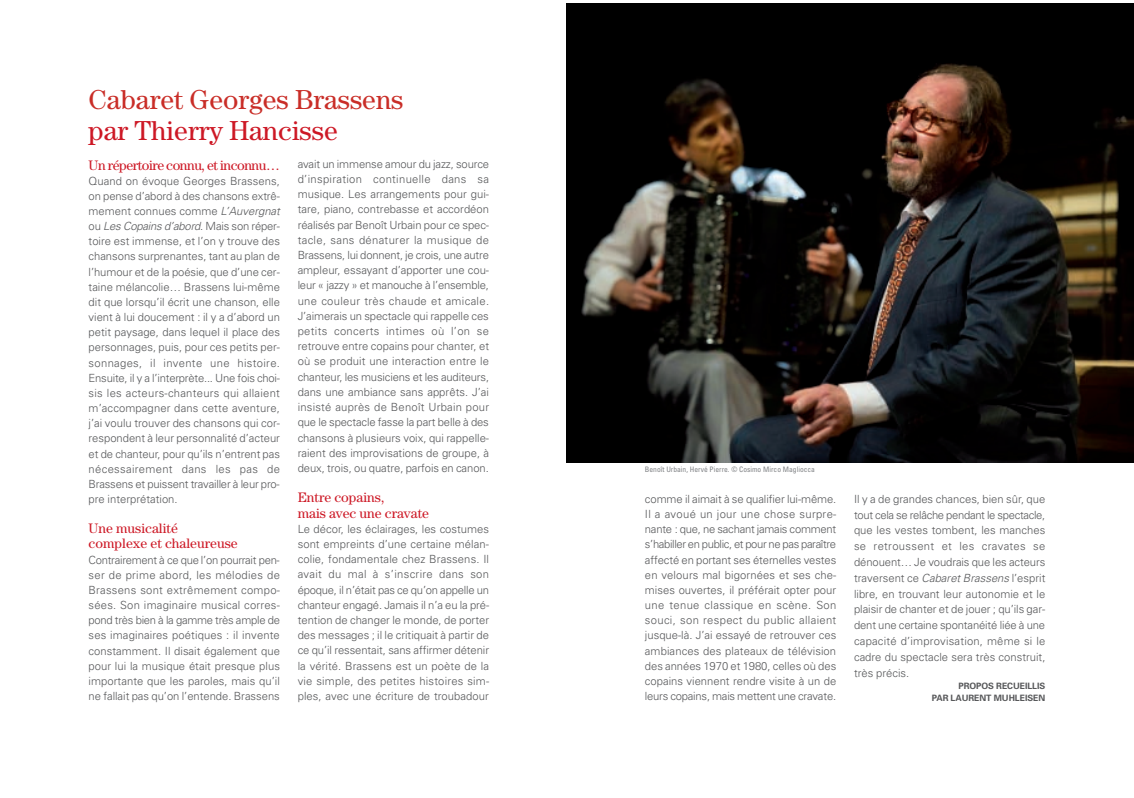
<style>
.page{position:relative;width:1134px;height:798px;background:#fff}
.page>*{position:absolute;margin:0;border:0;box-sizing:border-box;transform-origin:0 0}
.t1{font:27.5px "Century Std";color:#c92d27}
.t2{font:27.5px "Century Std";color:#cd1825}
.t3{font:13.75px/15.1px "Century Std";color:#cd1825}
.t4{font:13.75px "Century Std";letter-spacing:-.03em;color:#cd1825}
.t5{font:300 11.25px/15.1px "Univers";color:#57585a;text-align:justify}
.t6{font:700 8.75px/12px "Univers";letter-spacing:-.005em;color:#57585a;text-align:right}
.t7{font:condensed 7.5px "Univers";color:#808285}
.s1{font-style:italic}
</style>
<div class="page">
<img style="left:567px;top:4px;width:567px;height:458px">
<h1 class="t1" style="left:89px;top:90px;width:316px">Cabaret Georges Brassens</h1>
<h1 class="t2" style="left:89px;top:121px;width:251px">par Thierry Hancisse</h1>
<p class="t4" style="left:89px;top:160px;width:193px">Un répertoire connu, et inconnu…</p>
<p class="t5" style="left:89px;top:174px;width:193px">Quand on évoque Georges Brassens, on pense d’abord à des chansons extrê&shy;mement connues comme <span class="s1">L’Auvergnat </span>ou <span class="s1">Les Copains d’abord</span>. Mais son réper&shy;toire est immense, et l’on y trouve des chansons surprenantes, tant au plan de l’humour et de la poésie, que d’une cer&shy;taine mélancolie… Brassens lui-même dit que lorsqu’il écrit une chanson, elle vient à lui doucement : il y a d’abord un petit paysage, dans lequel il place des personnages, puis, pour ces petits per&shy;sonnages, il invente une histoire.<br>Ensuite, il y a l’interprète... Une fois choi&shy;sis les acteurs-chanteurs qui allaient m’accompagner dans cette aventure, j’ai voulu trouver des chansons qui cor&shy;respondent à leur personnalité d’acteur et de chanteur, pour qu’ils n’entrent pas nécessairement dans les pas de Brassens et puissent travailler à leur pro&shy;pre interprétation.</p>
<p class="t3" style="left:89px;top:522px;width:151px">Une musicalité complexe et chaleureuse</p>
<p class="t5" style="left:89px;top:553px;width:193px">Contrairement à ce que l’on pourrait pen&shy;ser de prime abord, les mélodies de Brassens sont extrêmement compo&shy;sées. Son imaginaire musical corres&shy;pond très bien à la gamme très ample de ses imaginaires poétiques : il invente constamment. Il disait également que pour lui la musique était presque plus importante que les paroles, mais qu’il ne fallait pas qu’on l’entende. Brassens</p>
<p class="t5" style="left:298px;top:157px;width:193px">avait un immense amour du jazz, source d’inspiration continuelle dans sa musique. Les arrangements pour gui&shy;tare, piano, contrebasse et accordéon réalisés par Benoît Urbain pour ce spec&shy;tacle, sans dénaturer la musique de Brassens, lui donnent, je crois, une autre ampleur, essayant d’apporter une cou&shy;leur « jazzy » et manouche à l’ensemble, une couleur très chaude et amicale.<br>J’aimerais un spectacle qui rappelle ces petits concerts intimes où l’on se retrouve entre copains pour chanter, et où se produit une interaction entre le chanteur, les musiciens et les auditeurs, dans une ambiance sans apprêts. J’ai insisté auprès de Benoît Urbain pour que le spectacle fasse la part belle à des chansons à plusieurs voix, qui rappelle&shy;raient des improvisations de groupe, à deux, trois, ou quatre, parfois en canon.</p>
<p class="t3" style="left:298px;top:491px;width:133px">Entre copains,<br>mais avec une cravate</p>
<p class="t5" style="left:298px;top:522px;width:193px">Le décor, les éclairages, les costumes sont empreints d’une certaine mélan&shy;colie, fondamentale chez Brassens. Il avait du mal à s’inscrire dans son époque, il n’était pas ce qu’on appelle un chanteur engagé. Jamais il n’a eu la pré&shy;tention de changer le monde, de porter des messages ; il le critiquait à partir de ce qu’il ressentait, sans affirmer détenir la vérité. Brassens est un poète de la vie simple, des petites histoires sim&shy;ples, avec une écriture de troubadour</p>
<p class="t7" style="left:645px;top:466px;width:172px">Benoît Urbain, Hervé Pierre. © Cosimo Mirco Magliocca</p>
<p class="t5" style="left:645px;top:492px;width:193px">comme il aimait à se qualifier lui-même.<br>Il a avoué un jour une chose surpre&shy;nante : que, ne sachant jamais comment s’habiller en public, et pour ne pas paraître affecté en portant ses éternelles vestes en velours mal bigornées et ses che&shy;mises ouvertes, il préférait opter pour une tenue classique en scène. Son souci, son respect du public allaient jusque-là. J’ai essayé de retrouver ces ambiances des plateaux de télévision des années 1970 et 1980, celles où des copains viennent rendre visite à un de leurs copains, mais mettent une cravate.</p>
<p class="t5" style="left:854px;top:492px;width:193px;line-height:15.8px">Il y a de grandes chances, bien sûr, que tout cela se relâche pendant le spectacle, que les vestes tombent, les manches se retroussent et les cravates se dénouent… Je voudrais que les acteurs traversent ce <span class="s1">Cabaret Brassens</span> l’esprit libre, en trouvant leur autonomie et le plaisir de chanter et de jouer ; qu’ils gar&shy;dent une certaine spontanéité liée à une capacité d’improvisation, même si le cadre du spectacle sera très construit, très précis.</p>
<p class="t6" style="left:932px;top:680px;width:115px">PROPOS RECUEILLIS<br>PAR LAURENT MUHLEISEN</p>
</div>
